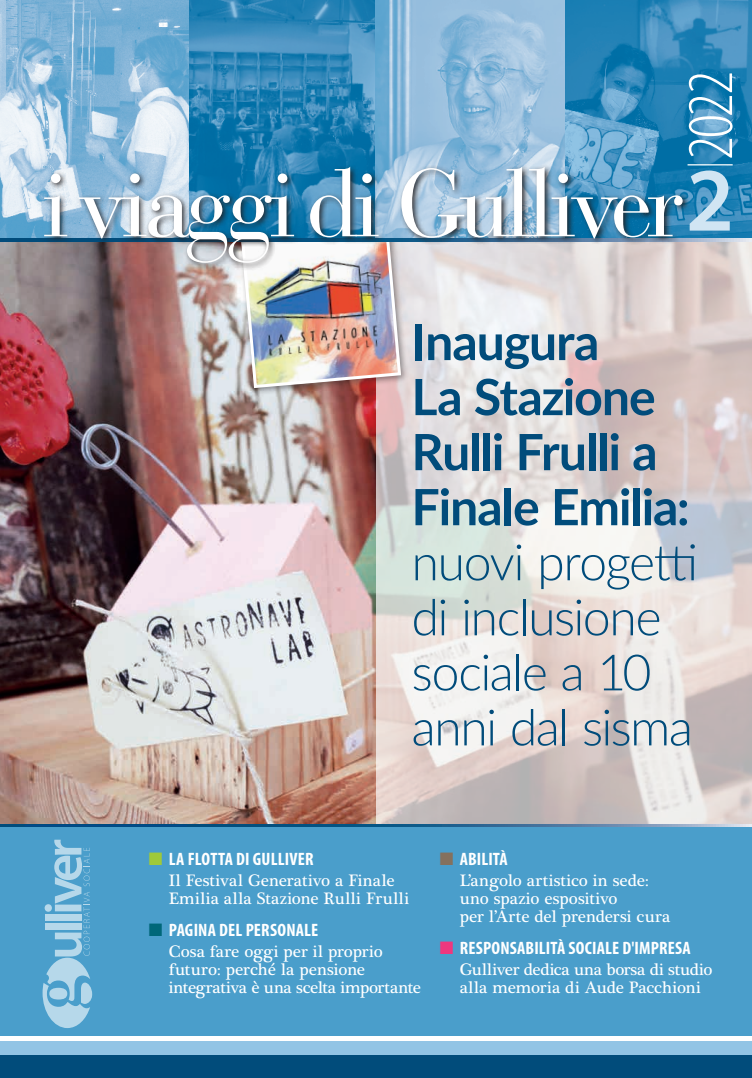
<style>
.page{position:relative;width:752px;height:1078px;background:#fff}
.page>*{position:absolute;margin:0;border:0;box-sizing:border-box;transform-origin:0 0}
.t1{font:94.6px "Bauer Bodoni Std";letter-spacing:-.06em;color:#fff}
.t2{font:600 90.9px "Myriad Pro";color:#d1e5f3}
.t3{font:300 condensed 65.6px "Myriad Pro";color:#fff}
.t4{font:300 50px/55px "Lato";letter-spacing:-.03em;color:#014c7b}
.t5{font:700 condensed 18px "Myriad Pro";letter-spacing:.01em;color:#fff}
.t6{font:17px/18px "Plantagenet Cherokee";letter-spacing:-.005em;color:#fff}
.s1{font-weight:700}
.s2{color:#9fc939}
.s3{color:#006779}
.s4{color:#84715e}
.s5{color:#ef377e}
</style>
<div class="page">
<img style="left:0;top:241px;width:376px;height:582px">
<svg style="left:376px;top:241px;width:375px;height:582px;background:#ded7d6"></svg>
<div style="left:237px;top:224px;width:172px;height:172px;background:#231f20;opacity:.5"></div>
<img style="left:241px;top:270px;width:159px;height:117px">
<div style="left:241px;top:228px;width:160px;height:160px;border:3px solid #fff;border-radius:13px"></div>
<img style="left:564px;top:0;width:187px;height:238px">
<img style="left:189px;top:0;width:187px;height:164px">
<svg style="left:376px;top:0;width:188px;height:164px;background:#93bddc"></svg>
<img style="left:0;top:0;width:189px;height:238px">
<div style="left:0;top:823px;width:751px;height:212px;background:#4a9ecb"></div>
<svg style="left:43px;top:839px;width:50px;height:188px"></svg>
<div style="left:0;top:1040px;width:751px;height:14px;background:#92c4e5"></div>
<div style="left:0;top:1054px;width:751px;height:23px;background:#014c7b"></div>
<svg style="left:0;top:823px;width:751px;height:3px;background:#6e859b"></svg>
<hr style="left:687px;top:164px;width:45px;height:1px;background:#fff">
<svg style="left:0;top:238px;width:751px;height:3px"></svg>
<div style="left:41px;top:164px;width:649px;height:106px;background:#231f20;opacity:.9"></div>
<hr style="left:25px;top:824px;width:162px;height:2px;background:#01498e">
<p class="t3" style="left:671px;top:160px;width:90px;rotate:-90deg">2022</p>
<p class="t1" style="left:43px;top:147px;width:642px">i viaggi di Gulliver</p>
<p class="t2" style="left:685px;top:142px;width:50px">2</p>
<p class="t4" style="left:411px;top:313px;width:288px"><span class="s1">Inaugura<br>La Stazione<br>Rulli Frulli a<br>Finale Emilia: </span>nuovi progetti di inclusione sociale a 10 anni dal sisma</p>
<p class="t5" style="left:149px;top:847px;width:166px"><span class="s2">■</span> LA FLOTTA DI GULLIVER</p>
<p class="t6" style="left:169px;top:871px;width:242px">Il Festival Generativo a Finale<br>Emilia alla Stazione Rulli Frulli</p>
<p class="t5" style="left:149px;top:918px;width:171px"><span class="s3">■</span> PAGINA DEL PERSONALE</p>
<p class="t6" style="left:169px;top:942px;width:253px">Cosa fare oggi per il proprio futuro: perché la pensione integrativa è una scelta importante</p>
<p class="t5" style="left:439px;top:847px;width:69px"><span class="s4">■</span> ABILITÀ</p>
<p class="t6" style="left:459px;top:871px;width:212px">L’angolo artistico in sede: uno spazio espositivo<br>per l’Arte del prendersi cura</p>
<p class="t5" style="left:439px;top:936px;width:252px"><span class="s5">■</span> RESPONSABILITÀ SOCIALE D'IMPRESA</p>
<p class="t6" style="left:459px;top:960px;width:254px">Gulliver dedica una borsa di studio alla memoria di Aude Pacchioni</p>
</div>
